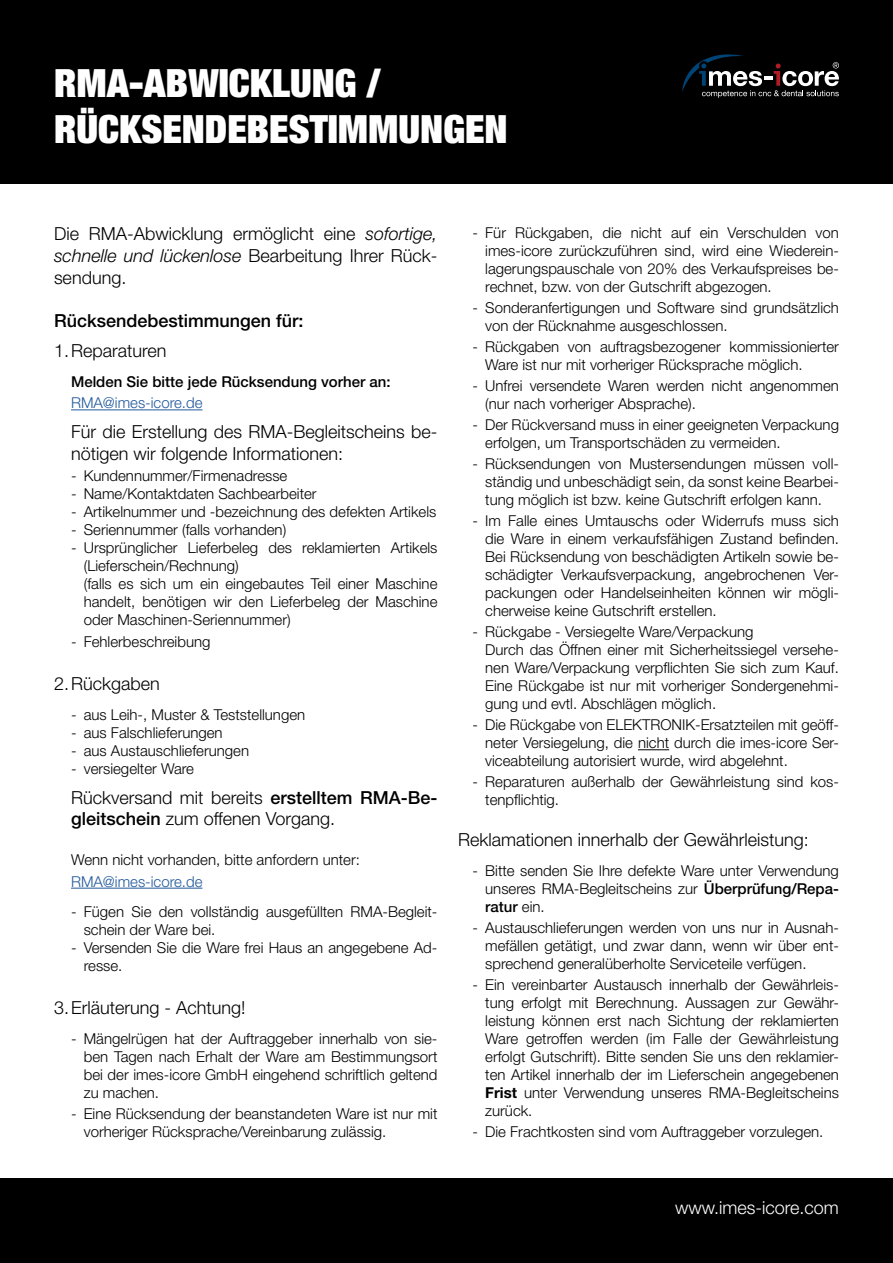
<style>
.page{position:relative;width:893px;height:1263px;background:#fff}
.page>*{position:absolute;margin:0;border:0;box-sizing:border-box;transform-origin:0 0}
.t1{font:900 condensed 39px/46.8px "Helvetica Neue LT Pro";color:#fff}
.t2{font:300 18px/21.6px "Helvetica Neue LT Pro";color:#000}
.t3{font:500 18px "Helvetica Neue LT Pro";color:#000}
.t4{font:300 18px "Helvetica Neue LT Pro";color:#fff}
.t5{font:300 15px/18px "Helvetica Neue LT Pro";color:#000}
.t6{font:500 15px "Helvetica Neue LT Pro";color:#000}
.t7{font:300 15px "Helvetica Neue LT Pro";color:#22599b}
.s1{font-style:italic}
.s2{font-weight:500}
.s3{font-weight:700}
</style>
<div class="page">
<div style="left:0;top:0;width:893px;height:184px;background:#000"></div>
<svg style="left:682px;top:54px;width:157px;height:44px"></svg>
<div style="left:0;top:1179px;width:893px;height:84px;background:#000"></div>
<hr style="left:71px;top:409px;width:131px;height:1px;background:#22599b">
<hr style="left:71px;top:888px;width:131px;height:1px;background:#22599b">
<hr style="left:638px;top:749px;width:31px;height:1px;background:#000">
<h1 class="t1" style="left:54px;top:58px;width:455px">RMA-ABWICKLUNG /<br>RÜCKSENDEBESTIMMUNGEN</h1>
<p class="t2" style="left:54px;top:223px;width:385px;text-align:justify">Die RMA-Abwicklung ermöglicht eine <span class="s1">sofortige, schnelle und lückenlose</span> Bearbeitung Ihrer Rück&shy;sendung.</p>
<p class="t3" style="left:54px;top:310px;width:251px">Rücksendebestimmungen für:</p>
<p class="t2" style="left:54px;top:339px;width:114px">1.Reparaturen</p>
<p class="t6" style="left:71px;top:372px;width:321px">Melden Sie bitte jede Rücksendung vorher an:</p>
<p class="t7" style="left:71px;top:394px;width:133px">RMA@imes-icore.de</p>
<p class="t2" style="left:71px;top:421px;width:368px">Für die Erstellung des RMA-Begleitscheins be&shy;nötigen wir folgende Informationen:</p>
<p class="t5" style="left:71px;top:466px;width:218px">- Kundennummer/Firmenadresse</p>
<p class="t5" style="left:71px;top:484px;width:247px">- Name/Kontaktdaten Sachbearbeiter</p>
<p class="t5" style="left:71px;top:502px;width:367px">- Artikelnummer und -bezeichnung des defekten Artikels</p>
<p class="t5" style="left:71px;top:520px;width:217px">- Seriennummer (falls vorhanden)</p>
<p class="t5" style="left:84px;top:538px;width:355px;text-indent:-13px">- Ursprünglicher Lieferbeleg des reklamierten Artikels (Lieferschein/Rechnung)<br>(falls es sich um ein eingebautes Teil einer Maschine handelt, benötigen wir den Lieferbeleg der Maschine oder Maschinen-Seriennummer)</p>
<p class="t5" style="left:71px;top:632px;width:141px">- Fehlerbeschreibung</p>
<p class="t2" style="left:54px;top:672px;width:107px">2.Rückgaben</p>
<p class="t5" style="left:71px;top:705px;width:236px">- aus Leih-, Muster &amp; Teststellungen</p>
<p class="t5" style="left:71px;top:723px;width:153px">- aus Falschlieferungen</p>
<p class="t5" style="left:71px;top:741px;width:180px">- aus Austauschlieferungen</p>
<p class="t5" style="left:71px;top:759px;width:125px">- versiegelter Ware</p>
<p class="t2" style="left:71px;top:786px;width:368px">Rückversand mit bereits <span class="s2">erstelltem RMA-Be&shy;gleitschein</span> zum offenen Vorgang.</p>
<p class="t5" style="left:71px;top:850px;width:290px">Wenn nicht vorhanden, bitte anfordern unter:</p>
<p class="t7" style="left:71px;top:872px;width:133px">RMA@imes-icore.de</p>
<p class="t5" style="left:84px;top:902px;width:355px;text-indent:-13px">- Fügen Sie den vollständig ausgefüllten RMA-Begleit&shy;schein der Ware bei.</p>
<p class="t5" style="left:84px;top:938px;width:355px;text-indent:-13px">- Versenden Sie die Ware frei Haus an angegebene Ad&shy;resse.</p>
<p class="t2" style="left:54px;top:996px;width:193px">3.Erläuterung - Achtung!</p>
<p class="t5" style="left:84px;top:1029px;width:355px;text-align:justify;text-indent:-13px">- Mängelrügen hat der Auftraggeber innerhalb von sie&shy;ben Tagen nach Erhalt der Ware am Bestimmungsort bei der imes-icore GmbH eingehend schriftlich geltend zu machen.</p>
<p class="t5" style="left:84px;top:1104px;width:355px;text-indent:-13px">- Eine Rücksendung der beanstandeten Ware ist nur mit vorheriger Rücksprache/Vereinbarung zulässig.</p>
<p class="t5" style="left:485px;top:224px;width:355px;text-align:justify;text-indent:-13px">- Für Rückgaben, die nicht auf ein Verschulden von imes-icore zurückzuführen sind, wird eine Wiederein&shy;lagerungspauschale von 20% des Verkaufspreises be&shy;rechnet, bzw. von der Gutschrift abgezogen.</p>
<p class="t5" style="left:485px;top:299px;width:355px;text-indent:-13px">- Sonderanfertigungen und Software sind grundsätzlich von der Rücknahme ausgeschlossen.</p>
<p class="t5" style="left:485px;top:338px;width:355px;text-indent:-13px">- Rückgaben von auftragsbezogener kommissionierter<br>Ware ist nur mit vorheriger Rücksprache möglich.</p>
<p class="t5" style="left:485px;top:377px;width:355px;text-indent:-13px">- Unfrei versendete Waren werden nicht angenommen (nur nach vorheriger Absprache).</p>
<p class="t5" style="left:485px;top:416px;width:355px;text-indent:-13px">- Der Rückversand muss in einer geeigneten Verpackung erfolgen, um Transportschäden zu vermeiden.</p>
<p class="t5" style="left:485px;top:455px;width:355px;text-align:justify;text-indent:-13px">- Rücksendungen von Mustersendungen müssen voll&shy;ständig und unbeschädigt sein, da sonst keine Bearbei&shy;tung möglich ist bzw. keine Gutschrift erfolgen kann.</p>
<p class="t5" style="left:485px;top:512px;width:355px;text-align:justify;text-indent:-13px">- Im Falle eines Umtauschs oder Widerrufs muss sich die Ware in einem verkaufsfähigen Zustand befinden.<br>Bei Rücksendung von beschädigten Artikeln sowie be&shy;schädigter Verkaufsverpackung, angebrochenen Ver&shy;packungen oder Handelseinheiten können wir mögli&shy;cherweise keine Gutschrift erstellen.</p>
<p class="t5" style="left:485px;top:623px;width:355px;text-indent:-13px">- Rückgabe - Versiegelte Ware/Verpackung<br>Durch das Öffnen einer mit Sicherheitssiegel versehe&shy;nen Ware/Verpackung verpflichten Sie sich zum Kauf.<br>Eine Rückgabe ist nur mit vorheriger Sondergenehmi&shy;gung und evtl. Abschlägen möglich.</p>
<p class="t5" style="left:485px;top:716px;width:355px;text-align:justify;text-indent:-13px">- Die Rückgabe von ELEKTRONIK-Ersatzteilen mit geöff&shy;neter Versiegelung, die nicht durch die imes-icore Ser&shy;viceabteilung autorisiert wurde, wird abgelehnt.</p>
<p class="t5" style="left:485px;top:773px;width:355px;text-indent:-13px">- Reparaturen außerhalb der Gewährleistung sind kos&shy;tenpflichtig.</p>
<p class="t2" style="left:458px;top:828px;width:352px">Reklamationen innerhalb der Gewährleistung:</p>
<p class="t5" style="left:485px;top:861px;width:355px;text-align:justify;text-indent:-13px">- Bitte senden Sie Ihre defekte Ware unter Verwendung unseres RMA-Begleitscheins zur <span class="s2">Überprüfung/Repa&shy;ratur</span> ein.</p>
<p class="t5" style="left:485px;top:918px;width:355px;text-align:justify;text-indent:-13px">- Austauschlieferungen werden von uns nur in Ausnah&shy;mefällen getätigt, und zwar dann, wenn wir über ent&shy;sprechend generalüberholte Serviceteile verfügen.</p>
<p class="t5" style="left:485px;top:975px;width:355px;text-align:justify;text-indent:-13px">- Ein vereinbarter Austausch innerhalb der Gewährleis&shy;tung erfolgt mit Berechnung. Aussagen zur Gewähr&shy;leistung können erst nach Sichtung der reklamierten Ware getroffen werden (im Falle der Gewährleistung erfolgt Gutschrift). Bitte senden Sie uns den reklamier&shy;ten Artikel innerhalb der im Lieferschein angegebenen <span class="s3">Frist</span> unter Verwendung unseres RMA-Begleitscheins zurück.</p>
<p class="t5" style="left:472px;top:1122px;width:352px">- Die Frachtkosten sind vom Auftraggeber vorzulegen.</p>
<p class="t4" style="left:675px;top:1197px;width:165px">www.imes-icore.com</p>
</div>
